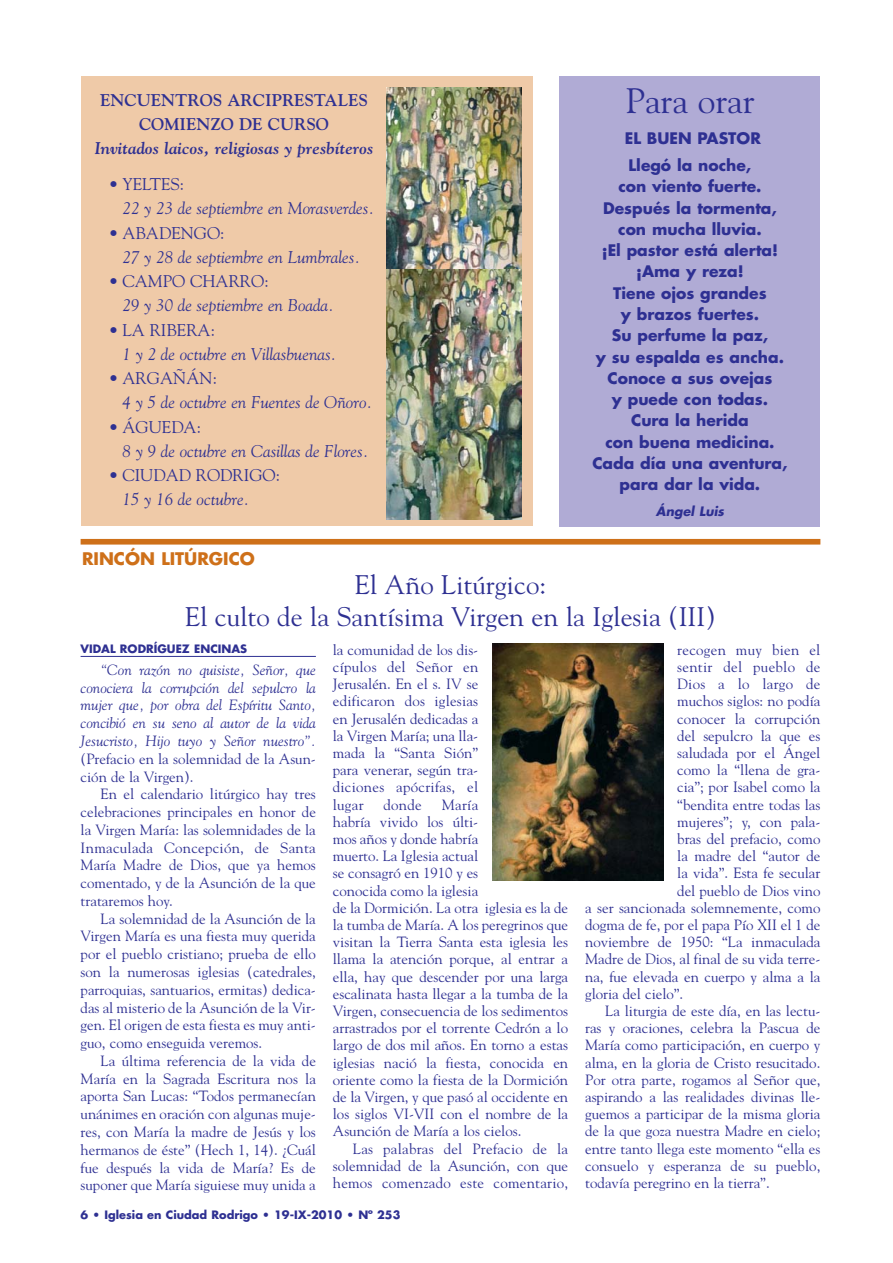
<style>
.page{position:relative;width:893px;height:1263px;background:#fff}
.page>*{position:absolute;margin:0;border:0;box-sizing:border-box;transform-origin:0 0}
.t1{font:35.25px "Goudy";color:#2e3092}
.t2{font:26.85px/32.1px "Goudy";color:#2e3092;text-align:center}
.t3{font:italic 16.95px "Goudy";color:#2e3092}
.t4{font:16.95px "Goudy";color:#2e3092}
.t5{font:700 16.95px/24.3px "Goudy";color:#2e3092;text-align:center}
.t6{font:italic 700 16.95px "Goudy";color:#2e3092}
.t7{font:700 16.95px "Futura";color:#ce7019}
.t8{font:700 15.45px/21.3px "Futura";color:#2e3092}
.t9{font:14.85px/17.2px "Goudy";color:#2e3092;text-align:justify}
.t10{font:italic 14.85px/17.7px "Goudy";color:#2e3092;text-align:justify}
.t11{font:14.85px "Goudy";letter-spacing:.02em;color:#2e3092}
.t12{font:italic 700 12.75px "Futura";color:#2e3092}
.t13{font:700 11.25px "Futura";color:#2e3092}
</style>
<div class="page">
<div style="left:81px;top:539px;width:739px;height:6px;background:#ce7019"></div>
<hr style="left:81px;top:656px;width:235px;height:1px;background:#2e3092">
<img style="left:492px;top:643px;width:171px;height:238px">
<div style="left:559px;top:76px;width:261px;height:450px;background:#b0abd5"></div>
<div style="left:81px;top:76px;width:451px;height:450px;background:#efcaa8"></div>
<img style="left:386px;top:87px;width:135px;height:182px">
<img style="left:386px;top:269px;width:135px;height:250px">
<p class="t5" style="left:100px;top:89px;width:269px">ENCUENTROS ARCIPRESTALES<br>COMIENZO DE CURSO</p>
<p class="t6" style="left:94px;top:142px;width:281px">Invitados laicos, religiosas y presbíteros</p>
<p class="t4" style="left:109px;top:177px;width:77px">• YELTES:</p>
<p class="t3" style="left:122px;top:202px;width:253px">22 y 23 de septiembre en Morasverdes.</p>
<p class="t4" style="left:109px;top:226px;width:117px">• ABADENGO:</p>
<p class="t3" style="left:122px;top:250px;width:239px">27 y 28 de septiembre en Lumbrales.</p>
<p class="t4" style="left:109px;top:274px;width:161px">• CAMPO CHARRO:</p>
<p class="t3" style="left:122px;top:299px;width:213px">29 y 30 de septiembre en Boada.</p>
<p class="t4" style="left:109px;top:323px;width:108px">• LA RIBERA:</p>
<p class="t3" style="left:122px;top:347px;width:215px">1 y 2 de octubre en Villasbuenas.</p>
<p class="t4" style="left:109px;top:371px;width:110px">• ARGAÑÁN:</p>
<p class="t3" style="left:122px;top:396px;width:251px">4 y 5 de octubre en Fuentes de Oñoro.</p>
<p class="t4" style="left:109px;top:420px;width:94px">• ÁGUEDA:</p>
<p class="t3" style="left:122px;top:444px;width:247px">8 y 9 de octubre en Casillas de Flores.</p>
<p class="t4" style="left:109px;top:468px;width:173px">• CIUDAD RODRIGO:</p>
<p class="t3" style="left:122px;top:493px;width:128px">15 y 16 de octubre.</p>
<p class="t7" style="left:82px;top:551px;width:174px">RINCÓN LITÚRGICO</p>
<h1 class="t1" style="left:625px;top:86px;width:131px">Para orar</h1>
<p class="t8" style="left:625px;top:127px;width:137px;line-height:26.4px">EL BUEN PASTOR<br>Llegó la noche,</p>
<p class="t8" style="left:592px;top:177px;width:197px;text-align:center">con viento fuerte.<br>Después la tormenta, con mucha lluvia.<br>¡El pastor está alerta! ¡Ama y reza!<br>Tiene ojos grandes<br>y brazos fuertes.<br>Su perfume la paz,<br>y su espalda es ancha.<br>Conoce a sus ovejas<br>y puede con todas.<br>Cura la herida<br>con buena medicina.<br>Cada día una aventura, para dar la vida.</p>
<p class="t12" style="left:655px;top:505px;width:72px">Ángel Luis</p>
<h2 class="t2" style="left:185px;top:571px;width:532px">El Año Litúrgico:<br>El culto de la Santísima Virgen en la Iglesia (III)</h2>
<p class="t13" style="left:81px;top:644px;width:168px">VIDAL RODRÍGUEZ ENCINAS</p>
<p class="t10" style="left:81px;top:662px;width:237px;text-indent:20px">“Con razón no quisiste, Señor, que conociera la corrupción del sepulcro la mujer que, por obra del Espíritu Santo, concibió en su seno al autor de la vida Jesucristo, Hijo tuyo y Señor nuestro”.</p>
<p class="t9" style="left:81px;top:751px;width:237px;line-height:17.7px">(Prefacio en la solemnidad de la Asun&shy;ción de la Virgen).</p>
<p class="t9" style="left:81px;top:786px;width:237px;line-height:17.7px;text-indent:20px">En el calendario litúrgico hay tres celebraciones principales en honor de la Virgen María: las solemnidades de la Inmaculada Concepción, de Santa María Madre de Dios, que ya hemos comentado, y de la Asunción de la que trataremos hoy.</p>
<p class="t9" style="left:81px;top:911px;width:237px;line-height:17.7px;text-indent:20px">La solemnidad de la Asunción de la Virgen María es una fiesta muy querida por el pueblo cristiano; prueba de ello son la numerosas iglesias (catedrales, parroquias, santuarios, ermitas) dedica&shy;das al misterio de la Asunción de la Vir&shy;gen. El origen de esta fiesta es muy anti&shy;guo, como enseguida veremos.</p>
<p class="t9" style="left:81px;top:1053px;width:237px;line-height:17.7px;text-indent:20px">La última referencia de la vida de María en la Sagrada Escritura nos la aporta San Lucas: “Todos permanecían unánimes en oración con algunas muje&shy;res, con María la madre de Jesús y los hermanos de éste” (Hech 1, 14). ¿Cuál fue después la vida de María? Es de suponer que María siguiese muy unida a</p>
<p class="t9" style="left:333px;top:642px;width:147px">la comunidad de los dis&shy;cípulos del Señor en Jerusalén. En el s. IV se edificaron dos iglesias en Jerusalén dedicadas a la Virgen María; una lla&shy;mada la “Santa Sión” para venerar, según tra&shy;diciones apócrifas, el lugar</p>
<p class="t9" style="left:383px;top:797px;width:40px">donde</p>
<p class="t9" style="left:333px;top:797px;width:237px;text-align:left;text-indent:109px">María<br>habría vivido los últi-<br>mos años y donde habría<br>muerto. La Iglesia actual<br>se consagró en 1910 y es<br>conocida como la iglesia<br>de la Dormición. La otra iglesia es la de la tumba de María. A los peregrinos que visitan la Tierra Santa esta iglesia les llama la atención porque, al entrar a ella, hay que descender por una larga escalinata hasta llegar a la tumba de la<br>Virgen, consecuencia de los sedimentos arrastrados por el torrente Cedrón a lo largo de dos mil años. En torno a estas iglesias nació la fiesta, conocida en oriente como la fiesta de la Dormición de la Virgen, y que pasó al occidente en los siglos VI-VII con el nombre de la<br>Asunción de María a los cielos.</p>
<p class="t9" style="left:333px;top:1141px;width:237px;text-indent:20px">Las palabras del Prefacio de la solemnidad de la Asunción, con que hemos comenzado este comentario,</p>
<p class="t13" style="left:81px;top:1210px;width:321px">6 • Iglesia en Ciudad Rodrigo • 19-IX-2010 • Nº 253</p>
<p class="t11" style="left:677px;top:644px;width:145px">recogen muy bien el</p>
<p class="t11" style="left:677px;top:661px;width:145px">sentir del pueblo de</p>
<p class="t11" style="left:677px;top:678px;width:145px">Dios a lo largo de</p>
<p class="t9" style="left:677px;top:694px;width:145px">muchos siglos: no podía</p>
<p class="t9" style="left:677px;top:711px;width:145px">conocer la corrupción</p>
<p class="t9" style="left:677px;top:728px;width:145px">del sepulcro la que es</p>
<p class="t9" style="left:677px;top:745px;width:145px">saludada por el Ángel</p>
<p class="t9" style="left:677px;top:763px;width:145px">como la “llena de gra-</p>
<p class="t9" style="left:677px;top:780px;width:145px">cia”; por Isabel como la</p>
<p class="t9" style="left:677px;top:797px;width:145px">“bendita entre todas las</p>
<p class="t9" style="left:677px;top:814px;width:145px">mujeres”; y, con pala-</p>
<p class="t9" style="left:677px;top:831px;width:145px">bras del prefacio, como</p>
<p class="t9" style="left:677px;top:849px;width:145px">la madre del “autor de</p>
<p class="t9" style="left:677px;top:866px;width:145px">la vida”. Esta fe secular</p>
<p class="t9" style="left:677px;top:883px;width:145px">del pueblo de Dios vino</p>
<p class="t9" style="left:585px;top:900px;width:237px">a ser sancionada solemnemente, como</p>
<p class="t9" style="left:585px;top:917px;width:237px">dogma de fe, por el papa Pío XII el 1 de</p>
<p class="t9" style="left:585px;top:935px;width:237px">noviembre de 1950: “La inmaculada</p>
<p class="t9" style="left:585px;top:952px;width:237px">Madre de Dios, al final de su vida terre-</p>
<p class="t9" style="left:585px;top:969px;width:237px">na, fue elevada en cuerpo y alma a la</p>
<p class="t9" style="left:585px;top:986px;width:100px">gloria del cielo”.</p>
<p class="t9" style="left:605px;top:1003px;width:217px">La liturgia de este día, en las lectu-</p>
<p class="t9" style="left:585px;top:1021px;width:237px">ras y oraciones, celebra la Pascua de</p>
<p class="t9" style="left:585px;top:1038px;width:237px">María como participación, en cuerpo y</p>
<p class="t9" style="left:585px;top:1055px;width:237px">alma, en la gloria de Cristo resucitado.</p>
<p class="t9" style="left:585px;top:1072px;width:237px">Por otra parte, rogamos al Señor que,</p>
<p class="t9" style="left:585px;top:1089px;width:237px">aspirando a las realidades divinas lle-</p>
<p class="t9" style="left:585px;top:1107px;width:237px">guemos a participar de la misma gloria</p>
<p class="t9" style="left:585px;top:1124px;width:237px">de la que goza nuestra Madre en cielo;</p>
<p class="t9" style="left:585px;top:1141px;width:237px">entre tanto llega este momento “ella es</p>
<p class="t9" style="left:585px;top:1158px;width:237px">consuelo y esperanza de su pueblo,</p>
<p class="t9" style="left:585px;top:1175px;width:186px">todavía peregrino en la tierra”.</p>
</div>
